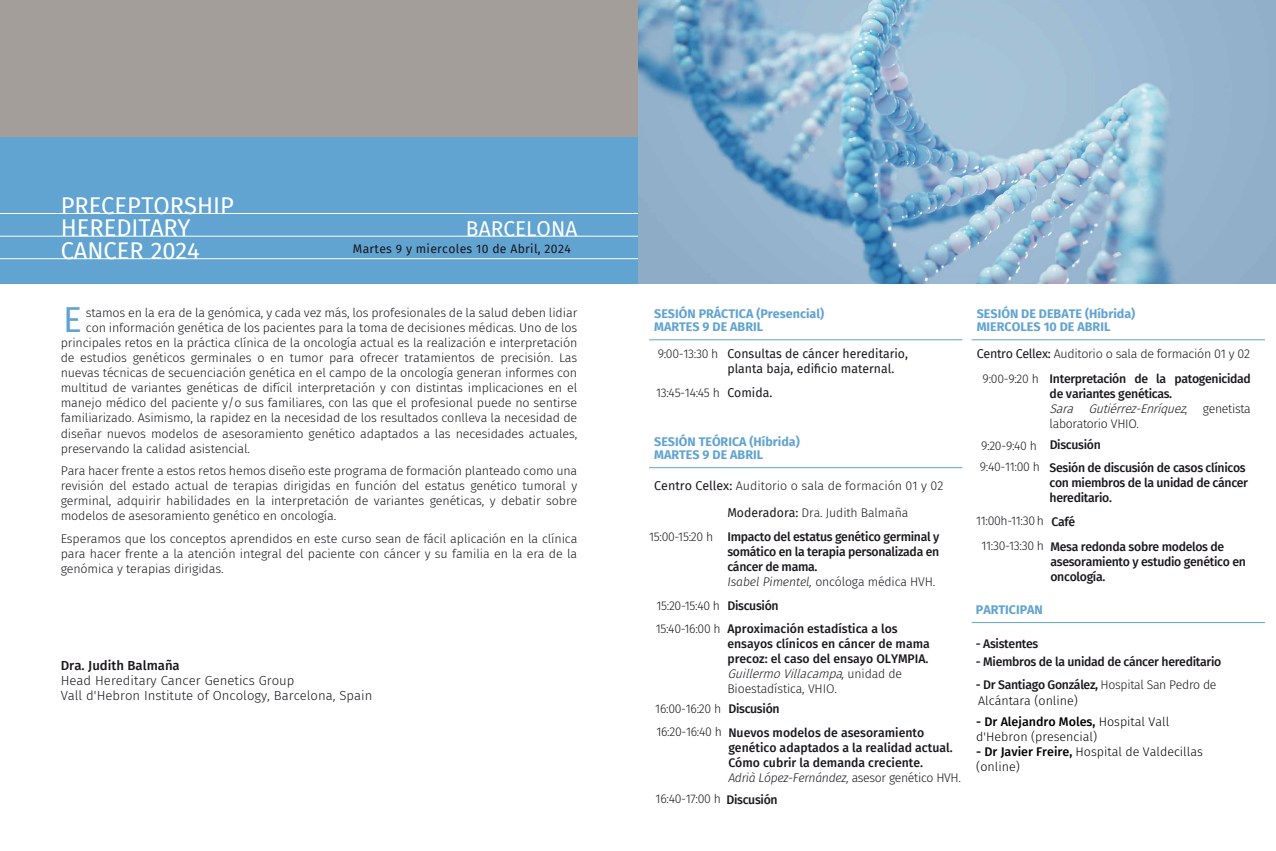
<style>
.page{position:relative;width:1276px;height:851px;background:#fff}
.page>*{position:absolute;margin:0;border:0;box-sizing:border-box;transform-origin:0 0}
.t1{font:35.25px "Fira Sans";color:#61a3d1}
.t2{font:23.62px/22.6px "Fira Sans";color:#fff}
.t3{font:20.88px "Fira Sans";color:#fff}
.t4{font:300 13.12px/15px "Fira Sans";color:#1a171c}
.t5{font:500 13.12px "Fira Sans";color:#1a171c}
.t6{font:300 12.5px/15px "Fira Sans";letter-spacing:-.01em;color:#1a171c;text-align:justify}
.t7{font:500 12.5px/15px "Fira Sans";letter-spacing:-.025em;color:#1a171c}
.t8{font:500 12.5px/15px "Fira Sans";color:#1a171c}
.t9{font:700 12.5px/13.8px "Fira Sans";color:#61a3d1}
.t10{font:300 12.5px/15px "Fira Sans";color:#000}
.t11{font:12.5px/23.8px "Fira Sans";color:#1a171c}
.t12{font:12.12px "Fira Sans";letter-spacing:.025em;color:#1a171c}
.s1{font-weight:400}
.s2{font-weight:300;font-style:italic}
.s3{font-weight:300}
.s4{font-weight:500}
</style>
<div class="page">
<div style="left:0;top:0;width:638px;height:283px;background:#61a3d1"></div>
<div style="left:0;top:0;width:638px;height:137px;background:#a49e9b"></div>
<hr style="left:0;top:213px;width:638px;height:1px;background:#fff">
<hr style="left:0;top:236px;width:638px;height:1px;background:#fff">
<hr style="left:0;top:258px;width:660px;height:1px;background:#fff">
<hr style="left:649px;top:339px;width:313px;height:1px;background:#61a3d1">
<hr style="left:649px;top:467px;width:313px;height:1px;background:#61a3d1">
<hr style="left:971px;top:339px;width:294px;height:1px;background:#61a3d1">
<hr style="left:971px;top:622px;width:294px;height:1px;background:#61a3d1">
<img style="left:638px;top:0;width:638px;height:283px">
<h2 class="t2" style="left:61px;top:193px;width:175px">PRECEPTORSHIP<br>HEREDITARY<br>CANCER 2024</h2>
<h3 class="t3" style="left:466px;top:213px;width:113px">BARCELONA</h3>
<p class="t12" style="left:353px;top:239px;width:219px">Martes 9 y miercoles 10 de Abril, 2024</p>
<h1 class="t1" style="left:63px;top:293px;width:20px">E</h1>
<p class="t9" style="left:654px;top:305px;width:171px">SESIÓN PRÁCTICA (Presencial)<br>MARTES 9 DE ABRIL</p>
<p class="t9" style="left:976px;top:305px;width:160px">SESIÓN DE DEBATE (Híbrida)<br>MIERCOLES 10 DE ABRIL</p>
<p class="t6" style="left:86px;top:305px;width:493px">stamos en la era de la genómica, y cada vez más, los profesionales de la salud deben lidiar</p>
<p class="t6" style="left:86px;top:320px;width:493px">con información genética de los pacientes para la toma de decisiones médicas. Uno de los</p>
<p class="t6" style="left:61px;top:335px;width:518px">principales retos en la práctica clínica de la oncología actual es la realización e interpretación</p>
<p class="t6" style="left:61px;top:350px;width:518px">de estudios genéticos germinales o en tumor para ofrecer tratamientos de precisión. Las</p>
<p class="t6" style="left:61px;top:365px;width:518px">nuevas técnicas de secuenciación genética en el campo de la oncología generan informes con</p>
<p class="t6" style="left:61px;top:380px;width:518px">multitud de variantes genéticas de difícil interpretación y con distintas implicaciones en el</p>
<p class="t6" style="left:61px;top:395px;width:518px">manejo médico del paciente y/o sus familiares, con las que el profesional puede no sentirse</p>
<p class="t6" style="left:61px;top:410px;width:518px">familiarizado. Asimismo, la rapidez en la necesidad de los resultados conlleva la necesidad de</p>
<p class="t6" style="left:61px;top:425px;width:518px">diseñar nuevos modelos de asesoramiento genético adaptados a las necesidades actuales,</p>
<p class="t6" style="left:61px;top:440px;width:191px">preservando la calidad asistencial.</p>
<p class="t6" style="left:61px;top:463px;width:518px">Para hacer frente a estos retos hemos diseño este programa de formación planteado como una revisión del estado actual de terapias dirigidas en función del estatus genético tumoral y germinal, adquirir habilidades en la interpretación de variantes genéticas, y debatir sobre modelos de asesoramiento genético en oncología.</p>
<p class="t6" style="left:61px;top:530px;width:518px">Esperamos que los conceptos aprendidos en este curso sean de fácil aplicación en la clínica para hacer frente a la atención integral del paciente con cáncer y su familia en la era de la genómica y terapias dirigidas.</p>
<p class="t11" style="left:727px;top:342px;width:182px">Consultas de cáncer hereditario,</p>
<p class="t6" style="left:976px;top:346px;width:275px"><span class="s1">Centro Cellex:</span> Auditorio o sala de formación 01 y 02</p>
<p class="t11" style="left:727px;top:357px;width:168px">planta baja, edificio maternal.<br>Comida.</p>
<p class="t6" style="left:658px;top:346px;width:62px">9:00-13:30 h</p>
<p class="t6" style="left:656px;top:385px;width:65px">13:45-14:45 h</p>
<p class="t7" style="left:1049px;top:371px;width:203px">Interpretación de la patogenicidad de variantes genéticas.<br><span class="s2">Sara Gutiérrez-Enríquez</span><span class="s3">, g e n e t i s t a laboratorio VHIO.</span></p>
<p class="t6" style="left:982px;top:371px;width:58px">9:00-9:20 h</p>
<p class="t9" style="left:654px;top:433px;width:147px">SESIÓN TEÓRICA (Híbrida)<br>MARTES 9 DE ABRIL</p>
<p class="t6" style="left:654px;top:478px;width:291px"><span class="s1">Centro Cellex:</span> Auditorio o sala de formación 01 y 02</p>
<p class="t7" style="left:1049px;top:436px;width:53px">Discusión</p>
<p class="t6" style="left:981px;top:438px;width:57px">9:20-9:40 h</p>
<p class="t6" style="left:980px;top:459px;width:62px">9:40-11:00 h</p>
<p class="t7" style="left:1049px;top:460px;width:200px">Sesión de discusión de casos clínicos con miembros de la unidad de cáncer hereditario.</p>
<p class="t7" style="left:1050px;top:509px;width:175px;line-height:24.6px">Café<br>Mesa redonda sobre modelos de</p>
<p class="t7" style="left:1050px;top:553px;width:197px">asesoramiento y estudio genético en oncología.</p>
<p class="t7" style="left:727px;top:500px;width:213px;line-height:23.8px"><span class="s1">Moderadora:</span> <span class="s3">Dra. Judith Balmaña<br></span>Impacto del estatus genético germinal y</p>
<p class="t7" style="left:727px;top:543px;width:213px">somático en la terapia personalizada en cáncer de mama.<br><span class="s2">Isabel Pimentel,</span> <span class="s3">oncóloga médica HVH.</span></p>
<p class="t8" style="left:727px;top:592px;width:172px;line-height:23.8px">Discusión<br>Aproximación estadística a los</p>
<p class="t8" style="left:727px;top:635px;width:204px">ensayos clínicos en cáncer de mama precoz: el caso del ensayo OLYMPIA.<br><span class="s2">GuillermoVillacampa</span><span class="s2">,</span> <span class="s3">u n i d a d d e<br>Bioestadística, VHIO.</span></p>
<p class="t8" style="left:728px;top:696px;width:197px;line-height:23.8px">Discusión<br>Nuevos modelos de asesoramiento</p>
<p class="t8" style="left:728px;top:739px;width:234px">genético adaptados a la realidad actual.<br>Cómo cubrir la demanda creciente.<br><span class="s2">Adrià López-Fernández,</span> <span class="s3">asesor genético HVH.</span></p>
<p class="t6" style="left:655px;top:791px;width:124px">16:40-17:00 h <span class="s4">Discusión</span></p>
<p class="t6" style="left:976px;top:508px;width:69px;line-height:24.6px;text-align:center">11:00h-11:30 h<br>11:30-13:30 h</p>
<p class="t6" style="left:649px;top:528px;width:66px">15:00-15:20 h</p>
<p class="t6" style="left:656px;top:593px;width:67px;line-height:23.8px">15:20-15:40 h<br>15:40-16:00 h</p>
<p class="t9" style="left:976px;top:601px;width:69px">PARTICIPAN</p>
<p class="t7" style="left:976px;top:635px;width:64px">- Asistentes</p>
<p class="t7" style="left:976px;top:653px;width:247px">- Miembros de la unidad de cáncer hereditario</p>
<p class="t7" style="left:976px;top:676px;width:242px">- Dr Santiago González, <span class="s3">Hospital San Pedro de</span></p>
<p class="t5" style="left:61px;top:654px;width:121px">Dra. Judith Balmaña</p>
<p class="t4" style="left:61px;top:672px;width:313px">Head Hereditary Cancer Genetics Group<br>Vall d'Hebron Institute of Oncology, Barcelona, Spain</p>
<p class="t10" style="left:978px;top:692px;width:101px">Alcántara (online)</p>
<p class="t10" style="left:976px;top:713px;width:194px"><span class="s4">- Dr Alejandro Moles,</span> Hospital Vall d'Hebron (presencial)</p>
<p class="t10" style="left:976px;top:743px;width:228px"><span class="s4">- Dr Javier Freire,</span> Hospital de Valdecillas (online)</p>
<p class="t6" style="left:655px;top:697px;width:68px;line-height:22.9px">16:00-16:20 h<br>16:20-16:40 h</p>
</div>
